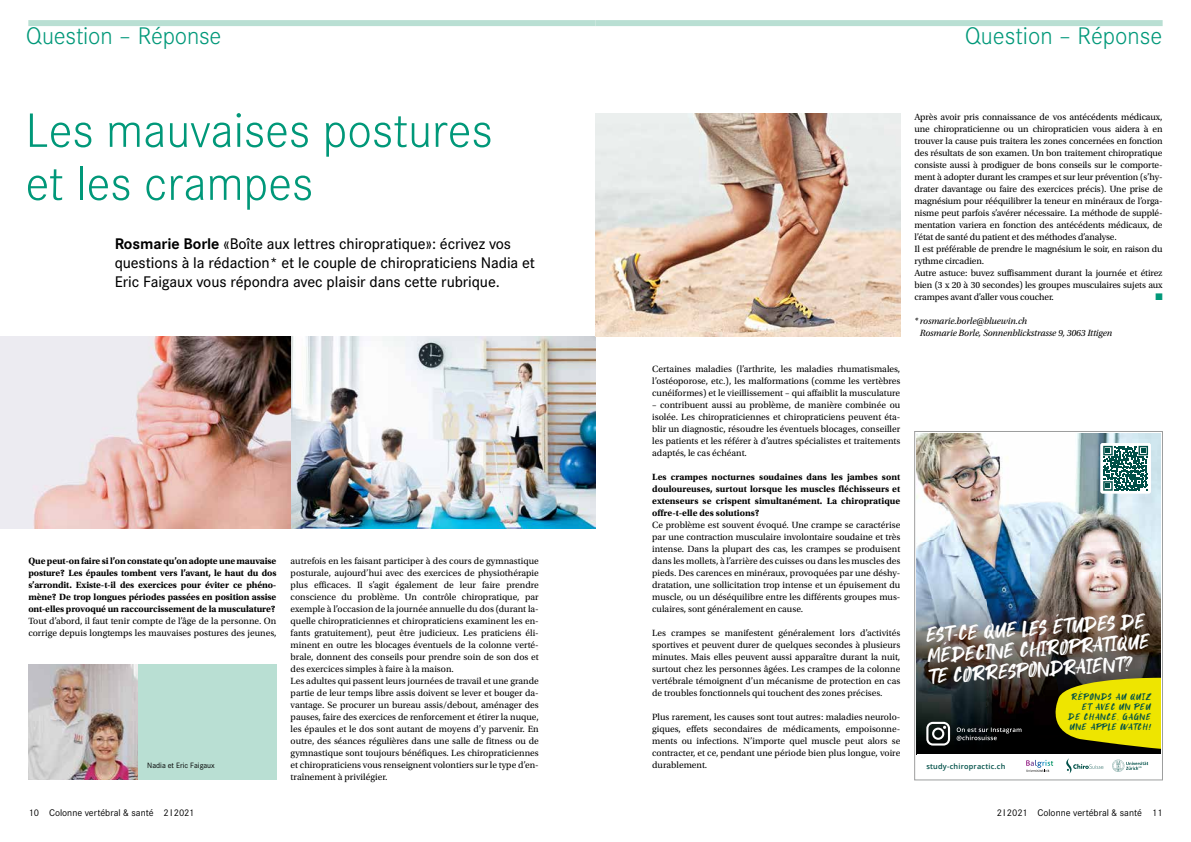
<style>
.page{position:relative;width:1191px;height:842px;background:#fff}
.page>*{position:absolute;margin:0;border:0;box-sizing:border-box;transform-origin:0 0}
.t1{font:300 50px/53px "Corporate S";color:#009879}
.t2{font:300 25px "Corporate S";color:#009879}
.t3{font:20.1px/20.8px "Takota";color:#fff}
.t4{font:500 16px/19px "Corporate S";letter-spacing:-.005em;color:#000}
.t5{font:10px "Corporate S";color:#000}
.t6{font:9.5px/12px "Utopia Std";color:#000;text-align:justify}
.t7{font:700 9.5px/12px "Utopia Std";letter-spacing:-.005em;color:#000;text-align:justify}
.t8{font:italic 9.5px/12px "Utopia Std";letter-spacing:-.01em;color:#000}
.t9{font:9.5px "Zapf Dingbats Std";color:#009879}
.t10{font:8.9px/10.2px "Takota";letter-spacing:.11em;color:#005048;text-align:right}
.t11{font:8px "Corporate S";color:#000}
.t12{font:600 7.4px "Open Sans";letter-spacing:.03em;color:#005048}
.s1{font-weight:700}
</style>
<div class="page">
<div style="left:28px;top:20px;width:567px;height:6px;background:#b9dfd3"></div>
<div style="left:595px;top:20px;width:567px;height:6px;background:#b9dfd3"></div>
<div style="left:28px;top:664px;width:248px;height:116px;background:#b9dfd3"></div>
<img style="left:28px;top:664px;width:109px;height:116px">
<img style="left:0;top:336px;width:595px;height:192px">
<img style="left:595px;top:113px;width:305px;height:223px">
<img style="left:917px;top:434px;width:243px;height:320px">
<svg style="left:1112px;top:760px;width:36px;height:12px"></svg>
<svg style="left:1066px;top:758px;width:37px;height:16px"></svg>
<svg style="left:1026px;top:760px;width:27px;height:12px"></svg>
<svg style="left:956px;top:727px;width:65px;height:14px"></svg>
<svg style="left:926px;top:722px;width:24px;height:23px"></svg>
<svg style="left:1100px;top:443px;width:50px;height:50px"></svg>
<svg style="left:1043px;top:677px;width:117px;height:72px;background:#b0a902"></svg>
<div style="left:914px;top:431px;width:248px;height:349px;border:1px solid #9d9e9e"></div>
<h2 class="t2" style="left:26px;top:19px;width:197px">Question – Réponse</h2>
<h1 class="t1" style="left:26px;top:102px;width:468px">Les mauvaises postures et les crampes</h1>
<h3 class="t4" style="left:115px;top:234px;width:422px"><span class="s1">Rosmarie Borle</span> «Boîte aux lettres chiropratique»: écrivez vos questions à la rédaction* et le couple de chiropraticiens Nadia et<br>Eric Faigaux vous répondra avec plaisir dans cette rubrique.</h3>
<p class="t7" style="left:28px;top:555px;width:250px">Que peut-on faire si l’on constate qu’on adopte une mauvaise posture? Les épaules tombent vers l’avant, le haut du dos s’arrondit. Existe-t-il des exercices pour éviter ce phéno&shy;mène? De trop longues périodes passées en position assise ont-elles provoqué un raccourcissement de la musculature?</p>
<p class="t6" style="left:28px;top:615px;width:250px">Tout d’abord, il faut tenir compte de l’âge de la personne. On corrige depuis longtemps les mauvaises postures des jeunes,</p>
<p class="t11" style="left:147px;top:761px;width:69px">Nadia et Eric Faigaux</p>
<p class="t6" style="left:291px;top:555px;width:250px;text-align:left">autrefois en les faisant participer à des cours de gymnastique posturale, aujourd’hui avec des exercices de physiothérapie plus efficaces. Il s’agit également de leur faire prendre conscience du problème. Un contrôle chiropratique, par exemple à l’occasion de la journée annuelle du dos (durant la&shy;quelle chiropraticiennes et chiropraticiens examinent les en&shy;fants gratuitement), peut être judicieux. Les praticiens éli&shy;minent en outre les blocages éventuels de la colonne verté&shy;brale, donnent des conseils pour prendre soin de son dos et des exercices simples à faire à la maison.<br>Les adultes qui passent leurs journées de travail et une grande partie de leur temps libre assis doivent se lever et bouger da&shy;vantage. Se procurer un bureau assis/debout, aménager des pauses, faire des exercices de renforcement et étirer la nuque, les épaules et le dos sont autant de moyens d’y parvenir. En outre, des séances régulières dans une salle de fitness ou de gymnastique sont toujours bénéfiques. Les chiropraticiennes et chiropraticiens vous renseignent volontiers sur le type d’en&shy;traînement à privilégier.</p>
<h2 class="t2" style="left:964px;top:19px;width:199px">Question – Réponse</h2>
<p class="t6" style="left:652px;top:363px;width:250px">Certaines maladies (l’arthrite, les maladies rhumatismales, l’ostéoporose, etc.), les malformations (comme les vertèbres cunéiformes) et le vieillissement – qui affaiblit la musculature</p>
<p class="t6" style="left:652px;top:399px;width:250px">– contribuent aussi au problème, de manière combinée ou isolée. Les chiropraticiennes et chiropraticiens peuvent éta&shy;blir un diagnostic, résoudre les éventuels blocages, conseiller les patients et les référer à d’autres spécialistes et traitements adaptés, le cas échéant.</p>
<p class="t7" style="left:652px;top:471px;width:250px">Les crampes nocturnes soudaines dans les jambes sont douloureuses, surtout lorsque les muscles fléchisseurs et extenseurs se crispent simultanément. La chiropratique offre-t-elle des solutions?</p>
<p class="t6" style="left:652px;top:519px;width:250px">Ce problème est souvent évoqué. Une crampe se caractérise par une contraction musculaire involontaire soudaine et très intense. Dans la plupart des cas, les crampes se produisent dans les mollets, à l’arrière des cuisses ou dans les muscles des pieds. Des carences en minéraux, provoquées par une déshy&shy;dratation, une sollicitation trop intense et un épuisement du muscle, ou un déséquilibre entre les différents groupes mus&shy;culaires, sont généralement en cause.</p>
<p class="t6" style="left:652px;top:627px;width:250px">Les crampes se manifestent généralement lors d’activités sportives et peuvent durer de quelques secondes à plusieurs minutes. Mais elles peuvent aussi apparaître durant la nuit, surtout chez les personnes âgées. Les crampes de la colonne vertébrale témoignent d’un mécanisme de protection en cas de troubles fonctionnels qui touchent des zones précises.</p>
<p class="t6" style="left:652px;top:711px;width:250px">Plus rarement, les causes sont tout autres: maladies neurolo&shy;giques, effets secondaires de médicaments, empoisonne&shy;ments ou infections. N’importe quel muscle peut alors se contracter, et ce, pendant une période bien plus longue, voire durablement.</p>
<p class="t6" style="left:914px;top:111px;width:250px;text-align:left">Après avoir pris connaissance de vos antécédents médicaux, une chiropraticienne ou un chiropraticien vous aidera à en trouver la cause puis traitera les zones concernées en fonction des résultats de son examen. Un bon traitement chiropratique consiste aussi à prodiguer de bons conseils sur le comporte&shy;ment à adopter durant les crampes et sur leur prévention (s’hy&shy;drater davantage ou faire des exercices précis). Une prise de magnésium pour rééquilibrer la teneur en minéraux de l’orga&shy;nisme peut parfois s’avérer nécessaire. La méthode de supplé&shy;mentation variera en fonction des antécédents médicaux, de l’état de santé du patient et des méthodes d’analyse.<br>Il est préférable de prendre le magnésium le soir, en raison du rythme circadien.<br>Autre astuce: buvez suffisamment durant la journée et étirez bien (3 x 20 à 30 secondes) les groupes musculaires sujets aux crampes avant d’aller vous coucher.</p>
<p class="t9" style="left:1155px;top:292px;width:9px">■</p>
<p class="t8" style="left:919px;top:315px;width:194px;text-indent:-5px">* rosmarie.borle@bluewin.ch<br>Rosmarie Borle, Sonnenblickstrasse 9, 3063 Ittigen</p>
<h3 class="t3" style="left:925px;top:626px;width:224px;rotate:-4deg">EST-CE QUE LES ÉTUDES DE<br>MÉDECINE CHIROPRATIQUE<br>TE CORRESPONDRAIENT?</h3>
<p class="t12" style="left:926px;top:761px;width:81px">study-chiropractic.ch</p>
<p class="t10" style="left:1068px;top:692px;width:84px">RÉPONDS AU QUIZ<br>ET AVEC UN PEU<br>DE CHANCE, GAGNE<br>UNE APPLE WATCH!</p>
<p class="t5" style="left:28px;top:807px;width:167px">10 Colonne vertébral &amp; santé 2 I 2021</p>
<p class="t5" style="left:996px;top:807px;width:167px">2 I 2021 Colonne vertébral &amp; santé 11</p>
</div>
